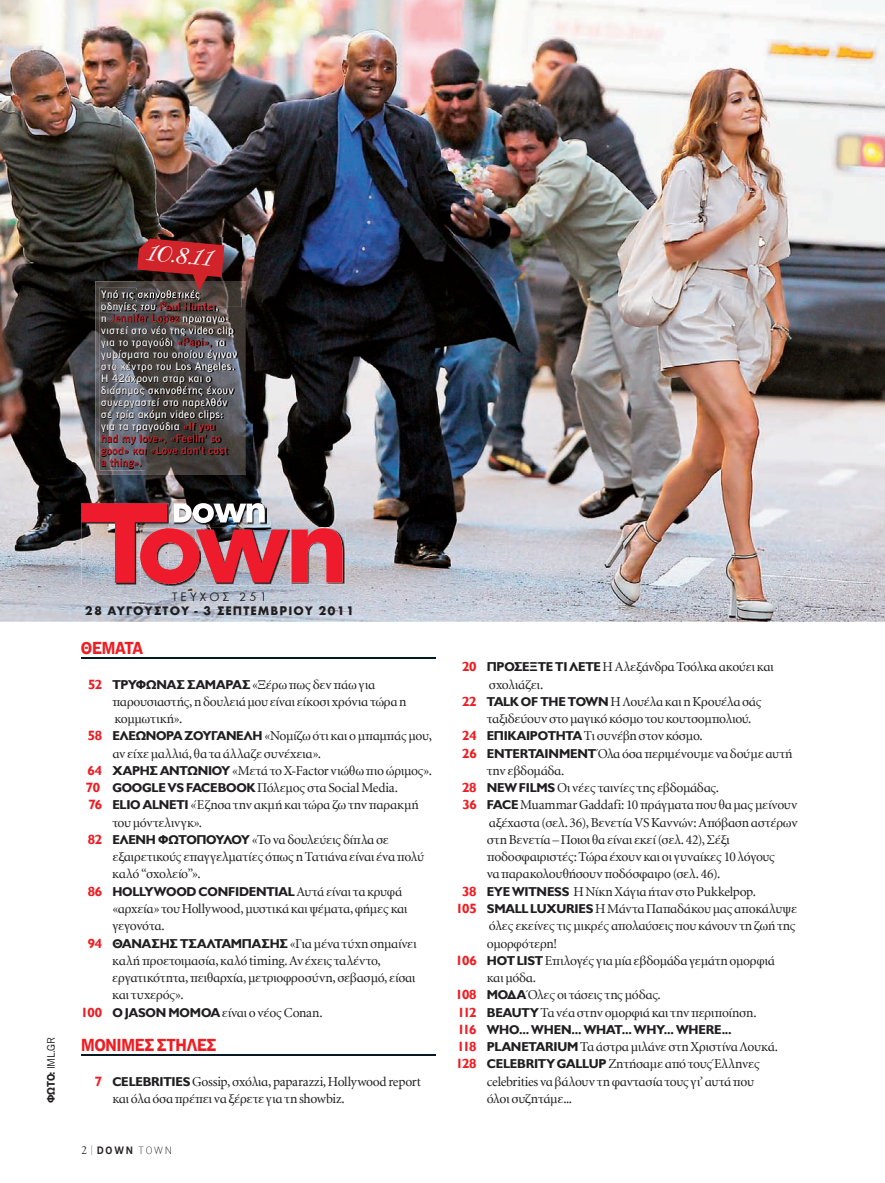
<style>
.page{position:relative;width:885px;height:1183px;background:#fff}
.page>*{position:absolute;margin:0;border:0;box-sizing:border-box;transform-origin:0 0}
.t1{font:21px "PF Bodoni PF Script";color:#fff}
.t2{font:700 16.5px "C Dsans 05";letter-spacing:-.04em;color:#ee1d23}
.t3{font:13.5px "Minion Greek";letter-spacing:-.015em;color:#201e20}
.t4{font:700 12.9px "CF Jeckyl";letter-spacing:-.01em;color:#201e20}
.t5{font:700 12.75px "Futura Greek";letter-spacing:.08em;color:#201e20}
.t6{font:12.75px "Futura Greek";letter-spacing:.25em;color:#201e20}
.t7{font:500 10.5px/12px "C Dsans 03";letter-spacing:.04em;color:#fff}
.t8{font:10.5px "C Dsans 02";color:#231f20}
.t9{font:600 10.2px "C Dsans 04";color:#231f20}
.s1{color:#d1232a}
.s2{font-family:"C Dsans 05";font-weight:700}
.s3{font-family:"CF Jeckyl";font-weight:700;color:#ee1d23}
.s4{font-family:"CF Jeckyl";font-weight:700;font-size:12.9px}
.s5{font-size:13.5px;color:#ee1d23}
.s6{font-family:"Minion Greek";font-weight:400;font-size:13.5px}
.s7{font-family:"UB Goudies";font-weight:400;font-size:10.5px}
.s8{font-family:"C Dsans 00";font-weight:100;font-style:italic;font-size:12px;color:#808285}
.s9{font-family:"C Dsans 00";font-weight:100}
</style>
<div class="page">
<img style="left:0;top:0;width:884px;height:621px">
<img style="left:201px;top:527px;width:144px;height:58px">
<img style="left:140px;top:583px;width:61px;height:3px">
<img style="left:140px;top:583px;width:29px;height:2px">
<svg style="left:81px;top:503px;width:261px;height:80px"></svg>
<img style="left:95px;top:281px;width:50px;height:194px">
<svg style="left:242px;top:281px;width:4px;height:6px"></svg>
<img style="left:145px;top:470px;width:101px;height:5px">
<img style="left:100px;top:287px;width:152px;height:183px">
<img style="left:101px;top:290px;width:35px;height:10px">
<img style="left:102px;top:302px;width:54px;height:10px">
<img style="left:160px;top:307px;width:55px;height:3px">
<img style="left:136px;top:238px;width:106px;height:69px">
<img style="left:167px;top:291px;width:32px;height:9px">
<img style="left:136px;top:302px;width:20px;height:5px">
<img style="left:136px;top:304px;width:19px;height:3px">
<img style="left:160px;top:302px;width:55px;height:5px">
<svg style="left:137px;top:238px;width:87px;height:53px"></svg>
<hr style="left:81px;top:657px;width:354px;height:1px;background:#071822">
<hr style="left:81px;top:1054px;width:354px;height:1px;background:#071822">
<h1 class="t1" style="left:149px;top:240px;width:68px;rotate:5deg">10.8.11</h1>
<p class="t7" style="left:101px;top:301px;width:137px">οδηγίες του <span class="s1">Paul Hunter</span>,<br>η <span class="s1">Jennifer Lopez</span> πρωταγω&shy;νιστεί στο νέο της video clip για το τραγούδι <span class="s1">«Papi»,</span> τα γυρίσματα του οποίου έγιναν στο κέντρο του Los Angeles.<br>Η 42άχρονη σταρ και ο διάσημος σκηνοθέτης έχουν συνεργαστεί στο παρελθόν σε τρία ακόμη video clips: για τα τραγούδια <span class="s1">«If you<br>had my love», «Feelin’ so good» και «Love don’t cost<br>a thing».</span></p>
<p class="t8" style="left:47px;top:1102px;width:67px;rotate:-90deg"><span class="s2">ΦΩΤΟ:</span> IML.GR</p>
<p class="t6" style="left:172px;top:591px;width:97px">ΤΕΥΧΟΣ 251</p>
<p class="t5" style="left:85px;top:605px;width:271px">28 ΑΥΓΟΥΣΤΟΥ - 3 ΣΕΠΤΕΜΒΡΙΟΥ 2011</p>
<p class="t2" style="left:81px;top:641px;width:64px">ΘEΜΑΤΑ</p>
<p class="t3" style="left:88px;top:678px;width:288px"><span class="s3">52</span> <span class="s4">ΤΡΥΦΩΝΑΣ ΣΑΜΑΡΑΣ</span> «Ξέρωπωςδενπάωγια</p>
<p class="t3" style="left:112px;top:695px;width:296px">παρουσιαστής, ηδουλειάμουείναι είκοσι χρόνιατώραη</p>
<p class="t3" style="left:114px;top:712px;width:69px">κομμωτική».</p>
<p class="t3" style="left:88px;top:730px;width:345px"><span class="s3">58</span> <span class="s4">ΕΛΕΩΝΟΡΑ ΖΟΥΓΑΝΕΛΗ</span> «Νομίζωότικαιομπαμπάςμου,</p>
<p class="t3" style="left:112px;top:747px;width:210px">αν είχεμαλλιά, θαταάλλαζεσυνέχεια».</p>
<p class="t3" style="left:88px;top:764px;width:346px"><span class="s3">64</span> <span class="s4">ΧΑΡΗΣ ΑΝΤΩΝΙΟΥ</span> «Μετάτο X-Factor νιώθωπιοώριμος».</p>
<p class="t3" style="left:86px;top:781px;width:313px"><span class="s3">70</span> <span class="s4">GOOGLE VS FACEBOOK</span>Πόλεμοςστα Social Media.</p>
<p class="t3" style="left:88px;top:799px;width:332px"><span class="s3">76</span> <span class="s4">ELIO ALNETI</span> «Έζησατηνακμήκαι τώραζωτηνπαρακμή</p>
<p class="t3" style="left:112px;top:816px;width:91px">τουμόντελινγκ».</p>
<p class="t3" style="left:88px;top:833px;width:302px"><span class="s3">82</span> <span class="s4">ΕΛΕΝΗ ΦΩΤΟΠΟΥΛΟΥ</span> «Τοναδουλεύειςδίπλασε</p>
<p class="t3" style="left:112px;top:850px;width:313px">εξαιρετικούς επαγγελματίεςόπωςηΤατιάναείναι έναπολύ</p>
<p class="t3" style="left:112px;top:868px;width:90px">καλό “σχολείο”».</p>
<p class="t4" style="left:88px;top:883px;width:316px"><span class="s5">86</span> HOLLYWOOD CONFIDENTIAL<span class="s6">Αυτάείναι τακρυφά</span></p>
<p class="t3" style="left:112px;top:902px;width:297px">«αρχεία» του Hollywood, μυστικάκαιψέματα, φήμεςκαι</p>
<p class="t3" style="left:112px;top:919px;width:54px">γεγονότα.</p>
<p class="t3" style="left:88px;top:937px;width:330px"><span class="s3">94</span> <span class="s4">ΘΑΝΑΣΗΣ ΤΣΑΛΤΑΜΠΑΣΗΣ</span> «Γιαμένατύχησημαίνει</p>
<p class="t3" style="left:112px;top:954px;width:270px">καλήπροετοιμασία, καλό timing. Αν έχεις ταλέντο,</p>
<p class="t3" style="left:112px;top:971px;width:305px">εργατικότητα, πειθαρχία, μετριοφροσύνη, σεβασμό, είσαι</p>
<p class="t3" style="left:112px;top:988px;width:73px">και τυχερός».</p>
<p class="t3" style="left:81px;top:1006px;width:243px"><span class="s3">100</span> <span class="s4">Ο JASON MOMOA</span>είναιονέος Conan.</p>
<p class="t2" style="left:81px;top:1038px;width:137px">ΜΟΝΙΜΕΣ ΣΤΗΛΕΣ</p>
<p class="t3" style="left:95px;top:1075px;width:327px"><span class="s3">7</span> <span class="s4">CELEBRITIES</span> Gossip, σχόλια, paparazzi, Hollywood report</p>
<p class="t3" style="left:112px;top:1092px;width:234px">καιόλαόσαπρέπει ναξέρετε γιατη showbiz.</p>
<p class="t9" style="left:81px;top:1145px;width:93px"><span class="s7">2</span> <span class="s8">/</span>DOWN <span class="s9">TOWN</span></p>
<p class="t3" style="left:462px;top:661px;width:313px"><span class="s3">20</span> <span class="s4">ΠΡΟΣΕΞΤΕ ΤΙ ΛΕΤΕ</span>ΗΑλεξάνδραΤσόλκαακούεικαι</p>
<p class="t3" style="left:489px;top:678px;width:56px">σχολιάζει.</p>
<p class="t3" style="left:462px;top:695px;width:301px"><span class="s3">22</span> <span class="s4">TALK OF THE TOWN</span>ΗΛουέλακαιηΚρουέλασάς</p>
<p class="t3" style="left:486px;top:712px;width:266px">ταξιδεύουνστομαγικόκόσμοτουκουτσομπολιού.</p>
<p class="t3" style="left:462px;top:730px;width:242px"><span class="s3">24</span> <span class="s4">ΕΠΙΚΑΙΡΟΤΗΤΑ</span>Τισυνέβηστονκόσμο.</p>
<p class="t3" style="left:462px;top:747px;width:332px"><span class="s3">26</span> <span class="s4">ENTERTAINMENT</span>Όλαόσαπεριμένουμε ναδούμεαυτή</p>
<p class="t3" style="left:486px;top:764px;width:79px">την εβδομάδα.</p>
<p class="t3" style="left:462px;top:781px;width:258px"><span class="s3">28</span> <span class="s4">NEWFILMS</span>Οι νέες ταινίες της εβδομάδας.</p>
<p class="t3" style="left:462px;top:799px;width:336px"><span class="s3">36</span> <span class="s4">FACE</span> Muammar Gaddafi: 10 πράγματαπουθαμαςμείνουν</p>
<p class="t3" style="left:489px;top:816px;width:310px">αξέχαστα (σελ. 36), Βενετία VS Καννών: Απόβασηαστέρων</p>
<p class="t3" style="left:486px;top:833px;width:244px">στηΒενετία – Ποιοιθαείναι εκεί (σελ. 42), Σέξι</p>
<p class="t3" style="left:486px;top:850px;width:290px">ποδοσφαιριστές: Τώραέχουνκαιοι γυναίκες 10 λόγους</p>
<p class="t3" style="left:486px;top:868px;width:235px">ναπαρακολουθήσουνποδόσφαιρο (σελ. 46).</p>
<p class="t3" style="left:462px;top:885px;width:295px"><span class="s3">38</span> <span class="s4">ΕYE WITNESS</span> ΗΝίκηΧάγιαήτανστο Pukkelpop.</p>
<p class="t3" style="left:455px;top:902px;width:343px"><span class="s3">105</span> <span class="s4">SMALLLUXURIES</span>ΗΜάνταΠαπαδάκουμαςαποκάλυψε</p>
<p class="t3" style="left:489px;top:919px;width:308px">όλες εκείνες τιςμικρέςαπολαύσειςπουκάνουν τηζωήτης</p>
<p class="t3" style="left:486px;top:937px;width:72px">ομορφότερη!</p>
<p class="t3" style="left:455px;top:954px;width:320px"><span class="s3">106</span> <span class="s4">HOTLIST</span>Επιλογές γιαμίαεβδομάδαγεμάτηομορφιά</p>
<p class="t3" style="left:486px;top:971px;width:51px">καιμόδα.</p>
<p class="t3" style="left:455px;top:988px;width:207px"><span class="s3">108</span> <span class="s4">ΜΟΔΑ</span>Όλεςοι τάσεις τηςμόδας.</p>
<p class="t3" style="left:457px;top:1006px;width:300px"><span class="s3">112</span> <span class="s4">BEAUTY</span>Τανέαστηνομορφιάκαι τηνπεριποίηση.</p>
<p class="t4" style="left:457px;top:1021px;width:276px"><span class="s5">116</span> WHO... WHEN... WHAT... WHY... WHERE...</p>
<p class="t3" style="left:457px;top:1040px;width:322px"><span class="s3">118</span> <span class="s4">PLANETARIUM</span>ΤαάστραμιλάνεστηΧριστίναΛουκά.</p>
<p class="t3" style="left:456px;top:1057px;width:306px"><span class="s3">128</span> <span class="s4">CELEBRITYGALLUP</span>ΖητήσαμεαπότουςΈλληνες</p>
<p class="t3" style="left:486px;top:1075px;width:269px">celebrities ναβάλουν τηφαντασίατους γι’ αυτάπου</p>
<p class="t3" style="left:486px;top:1092px;width:87px">όλοισυζητάμε...</p>
</div>
